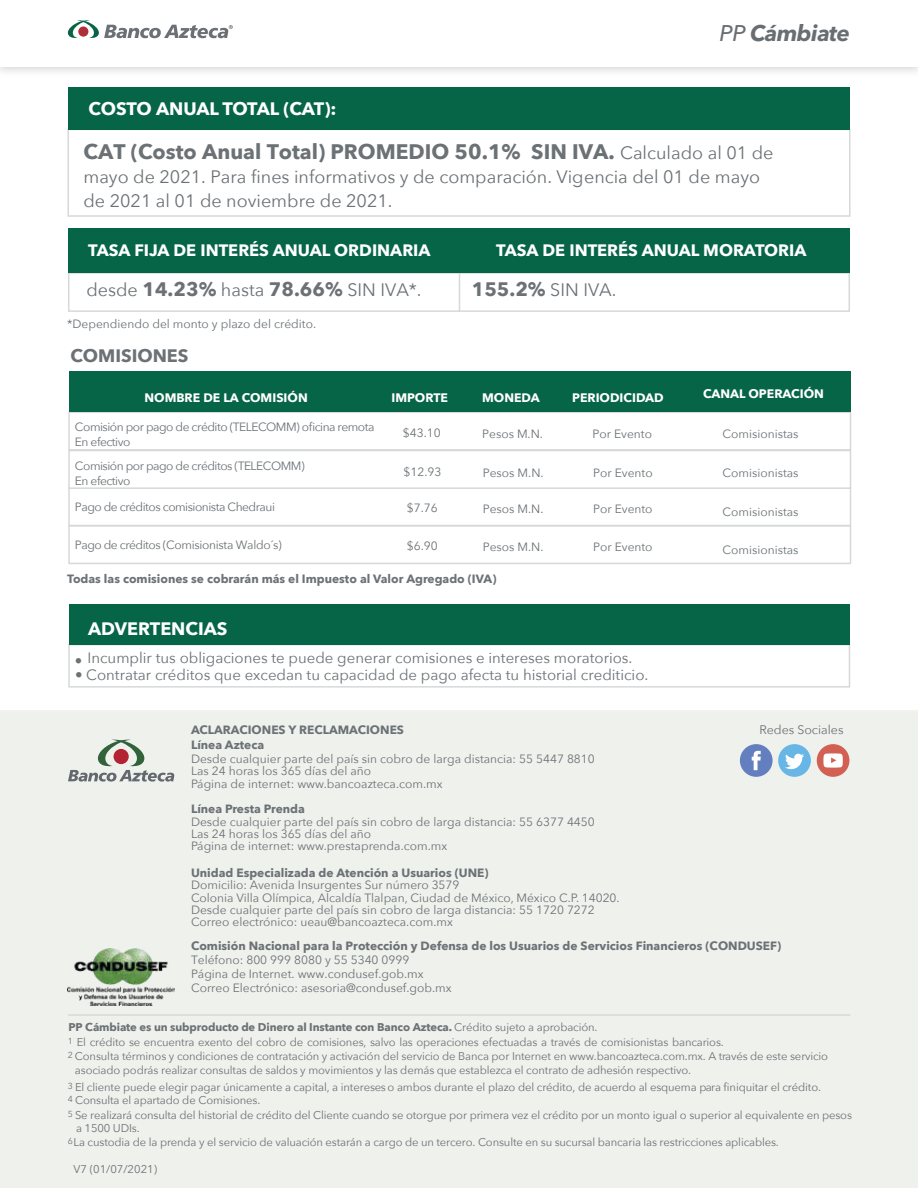
<style>
.page{position:relative;width:918px;height:1188px;background:#fff}
.page>*{position:absolute;margin:0;border:0;box-sizing:border-box;transform-origin:0 0}
.t1{font:italic 700 22.5px "Avenir Next LT Pro";letter-spacing:-.025em;color:#696e72}
.t2{font:700 21px "Avenir Next";color:#6b7175}
.t3{font:18px/24px "Avenir Next";color:#6b7175}
.t4{font:700 18px "Avenir Next";color:#fff}
.t5{font:700 18px "Avenir Next";color:#6b7175}
.t6{font:700 16.5px "Avenir Next";color:#fff}
.t7{font:15px "Avenir Next";color:#6b7175}
.t8{font:12.45px "Avenir Next";color:#6b7175}
.t9{font:700 12.3px "Avenir Next";color:#fff}
.t10{font:12px/12.3px "Avenir Next";color:#6b7276}
.t11{font:12px/14px "Avenir Next";color:#6b7175}
.t12{font:700 12px "Avenir Next";color:#6b7276}
.t13{font:12px/15px "Avenir Next";letter-spacing:-.04em;color:#6b7175}
.t14{font:700 12px "Avenir Next";color:#6b7175}
.t15{font:12px "Avenir Next";letter-spacing:-.025em;color:#6b7175}
.t16{font:11.25px/12.5px "Avenir Next";letter-spacing:-.01em;color:#6b7175}
.t17{font:11.25px "Avenir Next";letter-spacing:-.01em;color:#6b7276}
.t18{font:700 11.25px "Avenir Next";letter-spacing:-.01em;color:#6b7175}
.s1{font-weight:500}
.s2{font-weight:400;font-size:18px}
.s3{font-weight:700;font-size:19.5px}
.s4{font-weight:400}
</style>
<div class="page">
<div style="left:0;top:712px;width:917px;height:476px;background:#eff1ed"></div>
<svg style="left:67px;top:129px;width:784px;height:88px"></svg>
<div style="left:68px;top:87px;width:782px;height:42px;background:#066546"></div>
<svg style="left:68px;top:273px;width:782px;height:39px"></svg>
<div style="left:68px;top:229px;width:782px;height:44px;background:#066546"></div>
<div style="left:740px;top:744px;width:33px;height:33px;background:#647fbf;border-radius:50%"></div>
<svg style="left:752px;top:751px;width:9px;height:19px"></svg>
<div style="left:817px;top:744px;width:32px;height:33px;background:#d26053;border-radius:50%"></div>
<svg style="left:823px;top:753px;width:20px;height:15px"></svg>
<div style="left:778px;top:744px;width:33px;height:33px;background:#67b6e5;border-radius:50%"></div>
<svg style="left:785px;top:754px;width:19px;height:15px"></svg>
<svg style="left:68px;top:740px;width:106px;height:42px"></svg>
<div style="left:69px;top:372px;width:781px;height:40px;background:#066546"></div>
<svg style="left:68px;top:643px;width:782px;height:45px"></svg>
<div style="left:69px;top:604px;width:780px;height:41px;background:#066546"></div>
<img style="left:68px;top:949px;width:107px;height:56px">
<hr style="left:68px;top:1014px;width:782px;height:2px;background:#d7d9d8">
<svg style="left:67px;top:20px;width:166px;height:18px"></svg>
<svg style="left:68px;top:411px;width:784px;height:153px"></svg>
<h3 class="t4" style="left:89px;top:93px;width:249px">COSTO ANUAL TOTAL (CAT):</h3>
<h1 class="t1" style="left:720px;top:19px;width:132px"><span class="s1">PP</span> Cámbiate</h1>
<h2 class="t2" style="left:83px;top:134px;width:692px">CAT (Costo Anual Total) PROMEDIO 50.1% SIN IVA. <span class="s2">Calculado al 01 de</span></h2>
<h3 class="t3" style="left:83px;top:164px;width:678px">mayo de 2021. Para fines informativos y de comparación. Vigencia del 01 de mayo de 2021 al 01 de noviembre de 2021.</h3>
<h3 class="t6" style="left:88px;top:235px;width:344px">TASA FIJA DE INTERÉS ANUAL ORDINARIA</h3>
<h3 class="t3" style="left:86px;top:277px;width:337px">desde <span class="s3">14.23%</span> hasta <span class="s3">78.66%</span> SIN IVA*.</h3>
<p class="t11" style="left:67px;top:316px;width:250px">*Dependiendo del monto y plazo del crédito.</p>
<h3 class="t5" style="left:71px;top:340px;width:120px">COMISIONES</h3>
<h3 class="t6" style="left:496px;top:235px;width:312px">TASA DE INTERÉS ANUAL MORATORIA</h3>
<h3 class="t3" style="left:472px;top:277px;width:146px"><span class="s3">155.2%</span> SIN IVA.</h3>
<p class="t9" style="left:144px;top:387px;width:165px">NOMBRE DE LA COMISIÓN</p>
<p class="t9" style="left:391px;top:387px;width:58px">IMPORTE</p>
<p class="t9" style="left:572px;top:387px;width:93px">PERIODICIDAD</p>
<p class="t13" style="left:75px;top:419px;width:301px">Comisión por pago de crédito (TELECOMM) oficina remota<br>En efectivo</p>
<p class="t11" style="left:403px;top:426px;width:39px">$43.10</p>
<p class="t11" style="left:593px;top:427px;width:61px">Por Evento</p>
<p class="t9" style="left:482px;top:387px;width:59px">MONEDA</p>
<p class="t11" style="left:482px;top:427px;width:62px">Pesos M.N.</p>
<p class="t13" style="left:75px;top:457px;width:231px">Comisión por pago de créditos (TELECOMM)<br>En efectivo</p>
<p class="t11" style="left:404px;top:464px;width:39px">$12.93</p>
<p class="t11" style="left:483px;top:465px;width:62px">Pesos M.N.</p>
<p class="t11" style="left:593px;top:465px;width:61px">Por Evento</p>
<p class="t13" style="left:75px;top:499px;width:202px">Pago de créditos comisionista Chedraui</p>
<p class="t11" style="left:407px;top:500px;width:32px">$7.76</p>
<p class="t11" style="left:483px;top:501px;width:62px">Pesos M.N.</p>
<p class="t11" style="left:593px;top:501px;width:61px">Por Evento</p>
<p class="t9" style="left:703px;top:383px;width:122px">CANAL OPERACIÓN</p>
<p class="t10" style="left:723px;top:428px;width:78px">Comisionistas</p>
<p class="t10" style="left:723px;top:466px;width:78px">Comisionistas</p>
<p class="t10" style="left:723px;top:505px;width:78px">Comisionistas</p>
<p class="t15" style="left:75px;top:535px;width:208px">Pago de créditos (Comisionista Waldo´s)</p>
<p class="t11" style="left:407px;top:538px;width:32px">$6.90</p>
<p class="t11" style="left:483px;top:539px;width:62px">Pesos M.N.</p>
<p class="t11" style="left:593px;top:539px;width:61px">Por Evento</p>
<p class="t10" style="left:723px;top:543px;width:78px">Comisionistas</p>
<p class="t12" style="left:67px;top:569px;width:431px">Todas las comisiones se cobrarán más el Impuesto al Valor Agregado (IVA)</p>
<h3 class="t4" style="left:88px;top:613px;width:141px">ADVERTENCIAS</h3>
<h3 class="t7" style="left:75px;top:645px;width:559px">• Incumplir tus obligaciones te puede generar comisiones e intereses moratorios.</h3>
<h3 class="t7" style="left:75px;top:662px;width:575px">• Contratar créditos que excedan tu capacidad de pago afecta tu historial crediticio.</h3>
<p class="t12" style="left:191px;top:719px;width:215px">ACLARACIONES Y RECLAMACIONES</p>
<p class="t12" style="left:191px;top:734px;width:75px">Línea Azteca</p>
<p class="t10" style="left:191px;top:752px;width:405px">Desde cualquier parte del país sin cobro de larga distancia: 55 5447 8810<br>Las 24 horas los 365 días del año<br>Página de internet: www.bancoazteca.com.mx</p>
<p class="t12" style="left:191px;top:799px;width:115px">Línea Presta Prenda</p>
<p class="t10" style="left:191px;top:815px;width:405px">Desde cualquier parte del país sin cobro de larga distancia: 55 6377 4450<br>Las 24 horas los 365 días del año<br>Página de internet: www.prestaprenda.com.mx</p>
<p class="t12" style="left:191px;top:862px;width:299px">Unidad Especializada de Atención a Usuarios (UNE)</p>
<p class="t10" style="left:191px;top:878px;width:430px">Domicilio: Avenida Insurgentes Sur número 3579<br>Colonia Villa Olímpica, Alcaldía Tlalpan, Ciudad de México, México C.P. 14020.<br>Desde cualquier parte del país sin cobro de larga distancia: 55 1720 7272<br>Correo electrónico: ueau@bancoazteca.com.mx</p>
<p class="t8" style="left:759px;top:719px;width:86px">Redes Sociales</p>
<p class="t14" style="left:191px;top:935px;width:592px">Comisión Nacional para la Protección y Defensa de los Usuarios de Servicios Financieros (CONDUSEF)</p>
<p class="t11" style="left:191px;top:952px;width:262px">Teléfono: 800 999 8080 y 55 5340 0999<br>Página de Internet. www.condusef.gob.mx<br>Correo Electrónico: asesoria@condusef.gob.mx</p>
<p class="t18" style="left:69px;top:1018px;width:531px">PP Cámbiate es un subproducto de Dinero al Instante con Banco Azteca. <span class="s4">Crédito sujeto a aprobación.</span></p>
<p class="t16" style="left:68px;top:1035px;width:657px"><sup>1</sup> El crédito se encuentra exento del cobro de comisiones, salvo las operaciones efectuadas a través de comisionistas bancarios.</p>
<p class="t17" style="left:68px;top:1047px;width:762px"><sup>2</sup> Consulta términos y condiciones de contratación y activación del servicio de Banca por Internet en www.bancoazteca.com.mx. A través de este servicio</p>
<p class="t17" style="left:75px;top:1060px;width:618px">asociado podrás realizar consultas de saldos y movimientos y las demás que establezca el contrato de adhesión respectivo.</p>
<p class="t16" style="left:76px;top:1109px;width:777px;text-indent:-8px"><sup>5</sup> Se realizará consulta del historial de crédito del Cliente cuando se otorgue por primera vez el crédito por un monto igual o superior al equivalente en pesos a 1500 UDIs.</p>
<p class="t16" style="left:68px;top:1080px;width:755px;line-height:13.5px"><sup>3</sup> El cliente puede elegir pagar únicamente a capital, a intereses o ambos durante el plazo del crédito, de acuerdo al esquema para finiquitar el crédito.<br><sup>4</sup> Consulta el apartado de Comisiones.</p>
<p class="t16" style="left:68px;top:1135px;width:712px"><sup>6</sup>La custodia de la prenda y el servicio de valuación estarán a cargo de un tercero. Consulte en su sucursal bancaria las restricciones aplicables.</p>
<p class="t16" style="left:73px;top:1162px;width:85px">V7 (01/07/2021)</p>
</div>
